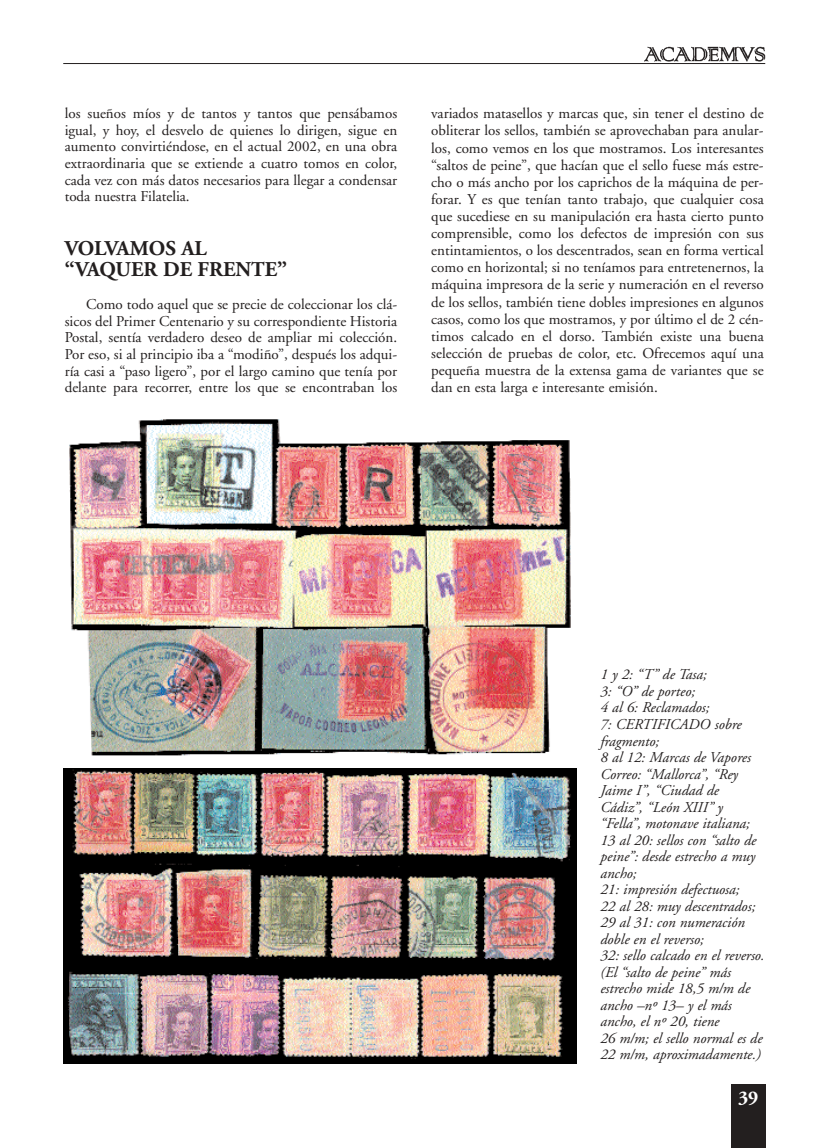
<style>
.page{position:relative;width:830px;height:1148px;background:#fff}
.page>*{position:absolute;margin:0;border:0;box-sizing:border-box;transform-origin:0 0}
.t1{font:700 21px/21px "Adobe Garamond";color:#231f1f}
.t2{font:700 19.5px "Adobe Garamond";color:#fff}
.t3{font:15px/17.1px "Adobe Garamond";color:#231f1f;text-align:justify}
.t4{font:italic 15px/16.5px "Adobe Garamond";color:#231f1f}
</style>
<div class="page">
<div style="left:731px;top:1084px;width:34px;height:63px;background:#231f1f"></div>
<img style="left:644px;top:46px;width:122px;height:16px">
<hr style="left:63px;top:63px;width:702px;height:1px;background:#231f1f">
<img style="left:69px;top:419px;width:502px;height:337px">
<img style="left:63px;top:768px;width:513px;height:295px">
<p class="t3" style="left:65px;top:107px;width:334px;line-height:16.5px">los sueños míos y de tantos y tantos que pensábamos igual, y hoy, el desvelo de quienes lo dirigen, sigue en aumento convirtiéndose, en el actual 2002, en una obra extraordinaria que se extiende a cuatro tomos en color, cada vez con más datos necesarios para llegar a condensar toda nuestra Filatelia.</p>
<h1 class="t1" style="left:65px;top:240px;width:224px">VOLVAMOS AL “VAQUER DE FRENTE”</h1>
<p class="t3" style="left:65px;top:298px;width:334px;line-height:16.5px;text-indent:21px">Como todo aquel que se precie de coleccionar los clá&shy;sicos del Primer Centenario y su correspondiente Historia Postal, sentía verdadero deseo de ampliar mi colección.<br>Por eso, si al principio iba a “modiño”, después los adqui&shy;ría casi a “paso ligero”, por el largo camino que tenía por delante para recorrer, entre los que se encontraban los</p>
<p class="t3" style="left:431px;top:106px;width:334px">variados matasellos y marcas que, sin tener el destino de obliterar los sellos, también se aprovechaban para anular&shy;los, como vemos en los que mostramos. Los interesantes “saltos de peine”, que hacían que el sello fuese más estre&shy;cho o más ancho por los caprichos de la máquina de per&shy;forar. Y es que tenían tanto trabajo, que cualquier cosa que sucediese en su manipulación era hasta cierto punto comprensible, como los defectos de impresión con sus entintamientos, o los descentrados, sean en forma vertical como en horizontal; si no teníamos para entretenernos, la máquina impresora de la serie y numeración en el reverso de los sellos, también tiene dobles impresiones en algunos casos, como los que mostramos, y por último el de 2 cén&shy;timos calcado en el dorso. También existe una buena selección de pruebas de color, etc. Ofrecemos aquí una pequeña muestra de la extensa gama de variantes que se dan en esta larga e interesante emisión.</p>
<p class="t4" style="left:600px;top:668px;width:165px">1 y 2: “T” de Tasa;<br>3: “O” de porteo;<br>4 al 6: Reclamados;<br>7: CERTIFICADO sobre fragmento;<br>8 al 12: Marcas de Vapores<br>Correo: “Mallorca”, “Rey<br>Jaime I”, “Ciudad de<br>Cádiz”, “León XIII” y “Fella”, motonave italiana;<br>13 al 20: sellos con “salto de peine”: desde estrecho a muy ancho;<br>21: impresión defectuosa;<br>22 al 28: muy descentrados;<br>29 al 31: con numeración doble en el reverso;<br>32: sello calcado en el reverso. (El “salto de peine” más estrecho mide 18,5 m/m de ancho –nº 13– y el más ancho, el nº 20, tiene<br>26 m/m; el sello normal es de<br>22 m/m, aproximadamente.)</p>
<h2 class="t2" style="left:738px;top:1089px;width:22px">39</h2>
</div>
